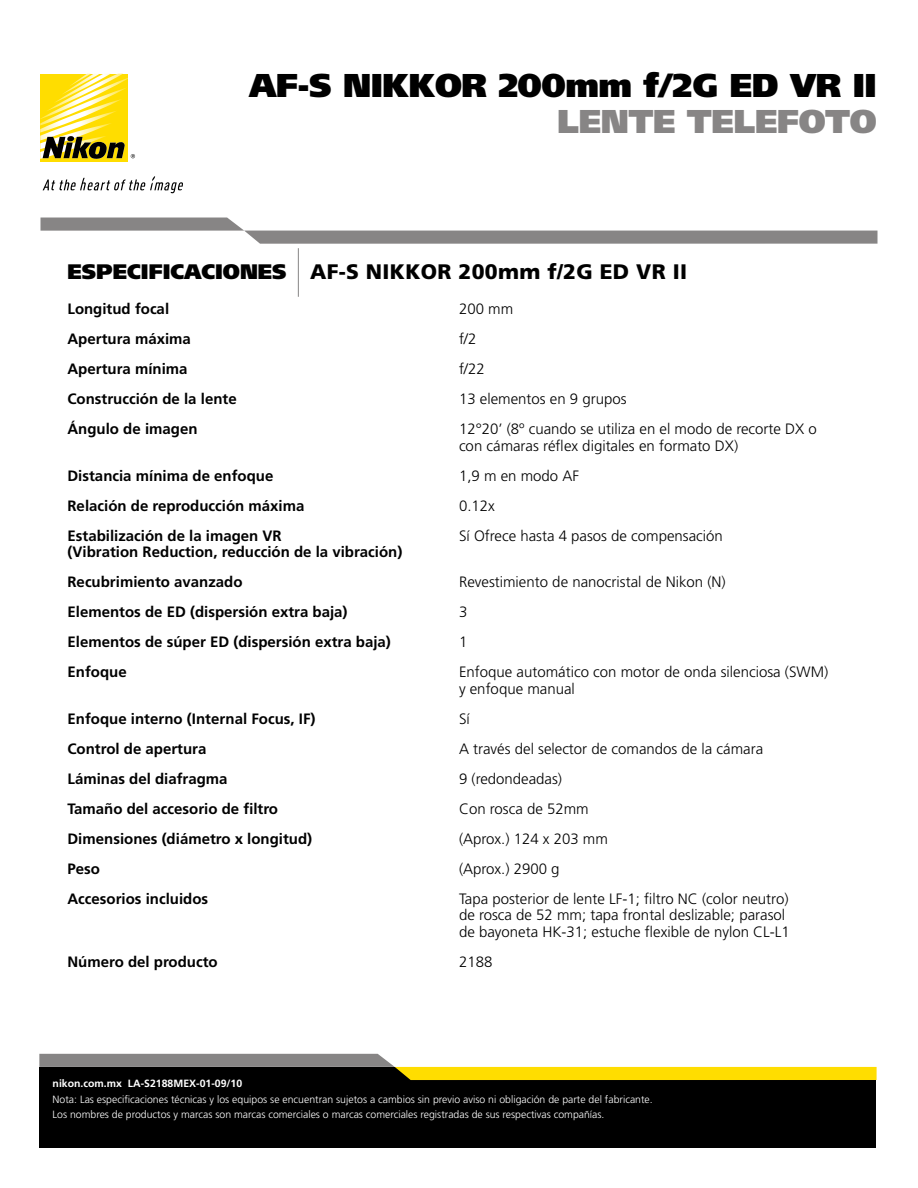
<style>
.page{position:relative;width:918px;height:1188px;background:#fff}
.page>*{position:absolute;margin:0;border:0;box-sizing:border-box;transform-origin:0 0}
.t1{font:900 33px "Frutiger";letter-spacing:-.015em;color:#000}
.t2{font:900 33px "Frutiger";letter-spacing:-.015em;color:#878585}
.t3{font:900 21px "Frutiger";letter-spacing:.015em;color:#000}
.t4{font:300 15px/16.5px "Frutiger";color:#000}
.t5{font:700 15px/30px "Frutiger";color:#000}
.t6{font:14.25px "Frutiger";color:#fff}
.t7{font:300 10.5px/14.7px "Frutiger";color:#fff}
.t8{font:700 10.5px "Frutiger";color:#fff}
.s1{font-style:inherit}
.s2{font-weight:700}
</style>
<div class="page">
<div style="left:39px;top:1067px;width:837px;height:81px;background:#000"></div>
<svg style="left:39px;top:1054px;width:838px;height:26px"></svg>
<hr style="left:298px;top:248px;width:1px;height:49px;background:#878585">
<svg style="left:40px;top:218px;width:838px;height:26px"></svg>
<svg style="left:43px;top:176px;width:140px;height:17px"></svg>
<div style="left:40px;top:74px;width:88px;height:87px;background:#fd0"></div>
<svg style="left:40px;top:74px;width:95px;height:85px"></svg>
<h1 class="t1" style="left:249px;top:65px;width:629px">AF-S NIKKOR 200MM F/2G ED VR II</h1>
<h1 class="t2" style="left:557px;top:101px;width:178px">LENTE TELEFO</h1>
<h1 class="t2" style="left:825px;top:101px;width:52px">TO</h1>
<h2 class="t3" style="left:67px;top:259px;width:621px"><span class="s1">ESPECIFICACIONES</span> AF-S NIKKOR 200mm f/2G ED VR II</h2>
<p class="t5" style="left:68px;top:294px;width:103px">Longitud focal</p>
<p class="t4" style="left:459px;top:301px;width:56px">200 mm</p>
<p class="t5" style="left:68px;top:324px;width:125px">Apertura máxima</p>
<p class="t4" style="left:459px;top:331px;width:19px">f/2</p>
<p class="t5" style="left:68px;top:354px;width:122px">Apertura mínima</p>
<p class="t4" style="left:459px;top:361px;width:27px">f/22</p>
<p class="t5" style="left:68px;top:384px;width:171px">Construcción de la lente</p>
<p class="t4" style="left:459px;top:391px;width:169px">13 elementos en 9 grupos</p>
<p class="t5" style="left:68px;top:414px;width:132px">Ángulo de imagen</p>
<p class="t4" style="left:459px;top:421px;width:359px">12°20’ (8º cuando se utiliza en el modo de recorte DX o con cámaras réflex digitales en formato DX)</p>
<p class="t5" style="left:68px;top:460px;width:207px">Distancia mínima de enfoque</p>
<p class="t4" style="left:459px;top:467px;width:122px">1,9 m en modo AF</p>
<p class="t5" style="left:68px;top:490px;width:238px">Relación de reproducción máxima</p>
<p class="t4" style="left:459px;top:497px;width:37px">0.12x</p>
<p class="t5" style="left:68px;top:520px;width:216px">Estabilización de la imagen VR</p>
<p class="t4" style="left:459px;top:527px;width:265px">Sí Ofrece hasta 4 pasos de compensación</p>
<p class="t5" style="left:68px;top:537px;width:336px">(Vibration Reduction, reducción de la vibración)<br>Recubrimiento avanzado</p>
<p class="t4" style="left:459px;top:574px;width:268px">Revestimiento de nanocristal de Nikon (N)</p>
<p class="t5" style="left:68px;top:597px;width:282px">Elementos de ED (dispersión extra baja)</p>
<p class="t4" style="left:459px;top:604px;width:10px">3</p>
<p class="t5" style="left:68px;top:627px;width:325px">Elementos de súper ED (dispersión extra baja)</p>
<p class="t4" style="left:459px;top:634px;width:10px">1</p>
<p class="t5" style="left:68px;top:657px;width:61px">Enfoque</p>
<p class="t4" style="left:459px;top:664px;width:371px">Enfoque automático con motor de onda silenciosa (SWM) y enfoque manual</p>
<p class="t5" style="left:68px;top:703px;width:250px">Enfoque interno (Internal Focus, IF)</p>
<p class="t4" style="left:459px;top:710px;width:12px">Sí</p>
<p class="t5" style="left:68px;top:733px;width:140px">Control de apertura</p>
<p class="t4" style="left:459px;top:740px;width:306px">A través del selector de comandos de la cámara</p>
<p class="t5" style="left:68px;top:763px;width:162px">Láminas del diafragma</p>
<p class="t4" style="left:459px;top:770px;width:105px">9 (redondeadas)</p>
<p class="t5" style="left:68px;top:793px;width:212px">Tamaño del accesorio de filtro</p>
<p class="t4" style="left:459px;top:800px;width:131px">Con rosca de 52mm</p>
<p class="t5" style="left:68px;top:823px;width:246px">Dimensiones (diámetro x longitud)</p>
<p class="t4" style="left:459px;top:830px;width:150px">(Aprox.) 124 x 203 mm</p>
<p class="t5" style="left:68px;top:853px;width:34px">Peso</p>
<p class="t4" style="left:459px;top:860px;width:102px">(Aprox.) 2900 g</p>
<p class="t5" style="left:68px;top:883px;width:142px">Accesorios incluidos</p>
<p class="t4" style="left:459px;top:890px;width:332px">Tapa posterior de lente LF-1; filtro NC (color neutro) de rosca de 52 mm; tapa frontal deslizable; parasol de bayoneta HK-31; estuche flexible de nylon CL-L1</p>
<p class="t5" style="left:68px;top:946px;width:152px">Número del producto</p>
<p class="t4" style="left:459px;top:953px;width:35px">2188</p>
<p class="t8" style="left:53px;top:1078px;width:191px">nikon.com.mx LA-S2188MEX-01-09/10</p>
<p class="t7" style="left:53px;top:1092px;width:602px">Nota: Las especificaciones técnicas y los equipos se encuentran sujetos a cambios sin previo aviso ni obligación de parte del fabricante.<br>Los nombres de productos y marcas son marcas comerciales o marcas comerciales registradas de sus respectivas compañías.</p>
<p class="t6" style="left:65px;top:1109px;width:292px">For more information visit <span class="s2">nikondigital.com</span></p>
</div>
